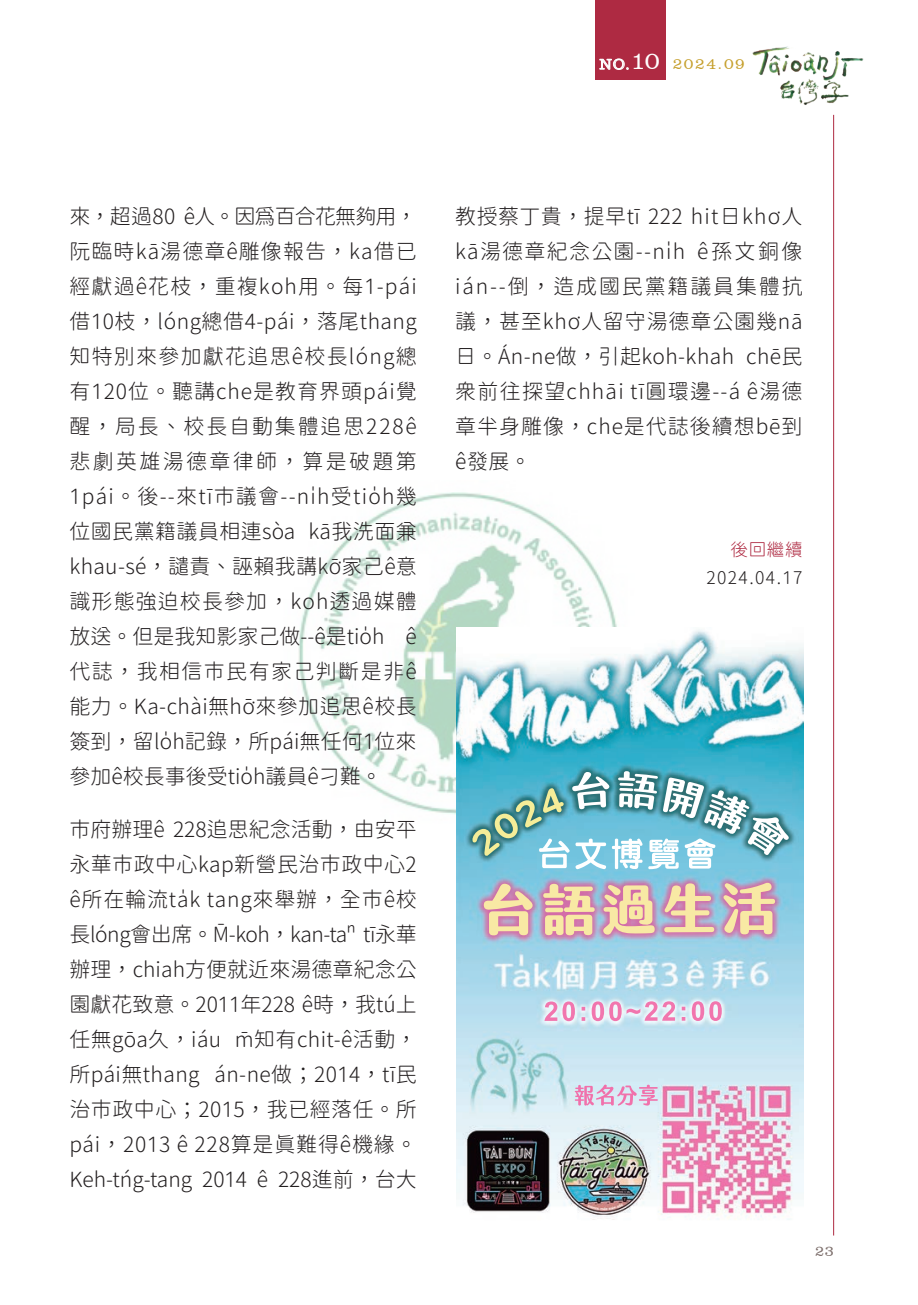
<style>
.page{position:relative;width:918px;height:1305px;background:#fff}
.page>*{position:absolute;margin:0;border:0;box-sizing:border-box;transform-origin:0 0}
.t1{font:21px/35px "Gen Sen Rounded TW L";letter-spacing:.02em;color:#231f20;text-align:justify}
.t2{font:17.5px "Gen Sen Rounded TW L";letter-spacing:.08em;color:#231f20}
.t3{font:17.5px "Gen Sen Rounded TW L";color:#ae2a42}
.t4{font:300 15.75px "Clarendon BT";letter-spacing:.1em;color:#c6a02e}
.t5{font:300 14.88px "Clarendon BT";color:#7d6f6c}
.s1{font-size:14.88px;color:#fff}
.s2{font-size:24.5px;color:#fff}
</style>
<div class="page">
<img style="left:298px;top:492px;width:319px;height:323px">
<img style="left:456px;top:628px;width:348px;height:592px">
<img style="left:609px;top:1001px;width:113px;height:20px">
<img style="left:484px;top:883px;width:291px;height:51px">
<img style="left:575px;top:838px;width:140px;height:31px">
<img style="left:572px;top:771px;width:132px;height:48px">
<img style="left:471px;top:788px;width:93px;height:68px">
<img style="left:575px;top:1084px;width:83px;height:22px">
<hr style="left:833px;top:115px;width:1px;height:1120px;background:#ae2a42">
<img style="left:780px;top:81px;width:69px;height:24px">
<img style="left:752px;top:46px;width:111px;height:35px">
<div style="left:595px;top:0;width:70px;height:79px;background:#ae2a42"></div>
<svg style="left:599px;top:59px;width:30px;height:11px"></svg>
<p class="t4" style="left:599px;top:54px;width:147px"><span class="s1">NO.</span><span class="s2">10</span> 2024.09</p>
<p class="t1" style="left:69px;top:199px;width:349px">來，超過80 ê人。因為百合花無夠用，阮臨時kā湯德章ê雕像報告，ka借已經獻過ê花枝，重複koh用。每1-pái借10枝，lóng總借4-pái，落尾thang知特別來參加獻花追思ê校長lóng總有120位。聽講che是教育界頭pái覺醒，局長、校長自動集體追思228ê悲劇英雄湯德章律師，算是破題第1pái。後--來tī市議會--ni̍h受tio̍h幾位國民黨籍議員相連sòa kā我洗面兼khau-sé，譴責、誣賴我講kō͘家己ê意識形態強迫校長參加，koh透過媒體放送。但是我知影家己做--ê是tio̍h ê代誌，我相信市民有家己判斷是非ê能力。Ka-chài無hō͘來參加追思ê校長簽到，留lo̍h記錄，所pái無任何1位來參加ê校長事後受tio̍h議員ê刁難。</p>
<p class="t1" style="left:69px;top:812px;width:349px">市府辦理ê 228追思紀念活動，由安平永華市政中心kap新營民治市政中心2 ê所在輪流ta̍k tang來舉辦，全市ê校長lóng會出席。M̄-koh，kan-taⁿ tī永華辦理，chiah方便就近來湯德章紀念公園獻花致意。2011年228 ê時，我tú上任無gōa久，iáu m̄知有chit-ê活動，所pái無thang án-ne做；2014，tī民治市政中心；2015，我已經落任。所pái，2013 ê 228算是真難得ê機緣。Keh-tńg-tang 2014 ê 228進前，台大</p>
<p class="t1" style="left:455px;top:199px;width:349px">教授蔡丁貴，提早tī 222 hit日kho͘人kā湯德章紀念公園--ni̍h ê孫文銅像ián--倒，造成國民黨籍議員集體抗議，甚至kho͘人留守湯德章公園幾nā日。Án-ne做，引起koh-khah chē民眾前往探望chhāi tī圓環邊--á ê湯德章半身雕像，che是代誌後續想bē到ê發展。</p>
<p class="t3" style="left:730px;top:540px;width:74px">後回繼續</p>
<p class="t2" style="left:706px;top:568px;width:98px">2024.04.17</p>
<p class="t5" style="left:815px;top:1241px;width:20px">23</p>
</div>
